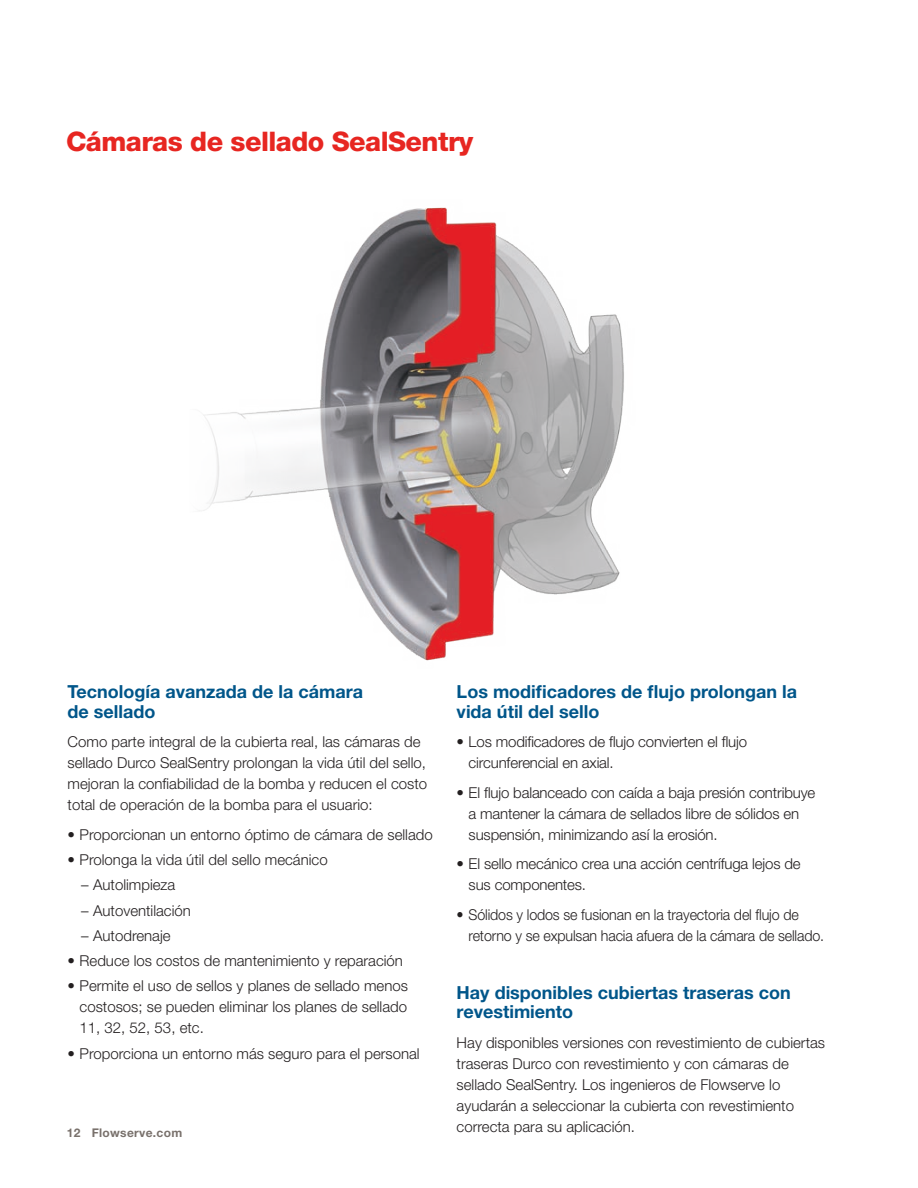
<style>
.page{position:relative;width:918px;height:1188px;background:#fff}
.page>*{position:absolute;margin:0;border:0;box-sizing:border-box;transform-origin:0 0}
.t1{font:800 27px "Helvetica Neue LT Std";letter-spacing:-.02em;color:#e72621}
.t2{font:700 18px/19.5px "Helvetica Neue LT Std";color:#00568a}
.t3{font:300 15px/21px "Helvetica Neue LT Std";color:#231f20}
.t4{font:300 15px/21px "Helvetica Neue LT Std";color:#231f20;scale:.95 1}
.t5{font:700 12px "Helvetica Neue LT Std";letter-spacing:.025em;color:#79716c}
</style>
<div class="page">
<img style="left:199px;top:207px;width:425px;height:454px">
<h1 class="t1" style="left:66px;top:126px;width:409px">Cámaras de sellado SealSentry</h1>
<p class="t2" style="left:68px;top:682px;width:297px">Tecnología avanzada de la cámara de sellado</p>
<p class="t3" style="left:68px;top:731px;width:361px">Como parte integral de la cubierta real, las cámaras de sellado Durco SealSentry prolongan la vida útil del sello, mejoran la confiabilidad de la bomba y reducen el costo total de operación de la bomba para el usuario:</p>
<p class="t3" style="left:68px;top:824px;width:367px">• Proporcionan un entorno óptimo de cámara de sellado</p>
<p class="t3" style="left:68px;top:849px;width:262px">• Prolonga la vida útil del sello mecánico</p>
<p class="t3" style="left:81px;top:874px;width:96px">– Autolimpieza</p>
<p class="t3" style="left:81px;top:900px;width:111px">– Autoventilación</p>
<p class="t3" style="left:81px;top:925px;width:91px">– Autodrenaje</p>
<p class="t3" style="left:68px;top:950px;width:337px">• Reduce los costos de mantenimiento y reparación</p>
<p class="t3" style="left:80px;top:975px;width:330px;text-align:justify;text-indent:-12px">• Permite el uso de sellos y planes de sellado menos costosos; se pueden eliminar los planes de sellado 11, 32, 52, 53, etc.</p>
<p class="t3" style="left:68px;top:1043px;width:354px">• Proporciona un entorno más seguro para el personal</p>
<p class="t5" style="left:67px;top:1125px;width:117px">12 Flowserve.com</p>
<p class="t2" style="left:457px;top:682px;width:342px">Los modificadores de flujo prolongan la vida útil del sello</p>
<p class="t3" style="left:469px;top:731px;width:280px;text-indent:-12px">• Los modificadores de flujo convierten el flujo circunferencial en axial.</p>
<p class="t3" style="left:469px;top:782px;width:348px;text-indent:-12px">• El flujo balanceado con caída a baja presión contribuye a mantener la cámara de sellados libre de sólidos en suspensión, minimizando así la erosión.</p>
<p class="t3" style="left:469px;top:853px;width:334px;text-indent:-12px">• El sello mecánico crea una acción centrífuga lejos de sus componentes.</p>
<p class="t4" style="left:469px;top:904px;width:376px;text-indent:-12px">• Sólidos y lodos se fusionan en la trayectoria del flujo de retorno y se expulsan hacia afuera de la cámara de sellado.</p>
<p class="t2" style="left:457px;top:982px;width:336px">Hay disponibles cubiertas traseras con revestimiento</p>
<p class="t3" style="left:457px;top:1032px;width:370px">Hay disponibles versiones con revestimiento de cubiertas traseras Durco con revestimiento y con cámaras de sellado SealSentry. Los ingenieros de Flowserve lo ayudarán a seleccionar la cubierta con revestimiento correcta para su aplicación.</p>
</div>
